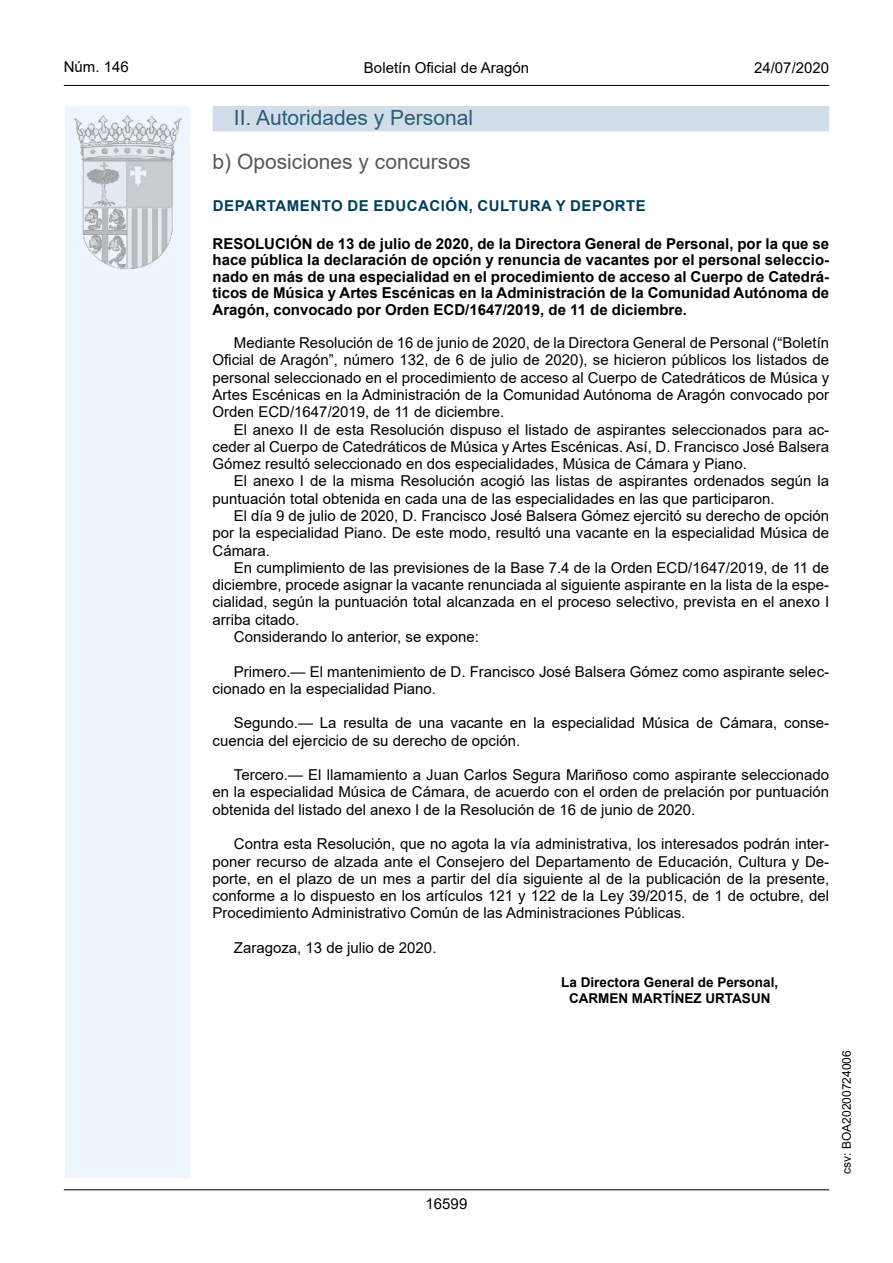
<style>
.page{position:relative;width:893px;height:1263px;background:#fff}
.page>*{position:absolute;margin:0;border:0;box-sizing:border-box;transform-origin:0 0}
.Titulo_sec{font:21px "Arial";color:#2a5e7a}
.Sub_Seccion{font:21px "Arial";color:#585857}
.inicio_de_parrafo{font:15px/17.2px "Arial";color:#000;text-align:justify}
.Titulo_text{font:700 15px/16.5px "Arial";color:#000;text-align:justify}
.emisor_text{font:700 15px "Arial";letter-spacing:.035em;color:#003f58}
.t1{font:15px "Arial MT2";color:#000}
.firma_der{font:700 13.5px "Arial";color:#000}
.t2{font:12px "Arial MT2";color:#000}
</style>
<div class="page">
<div style="left:65px;top:106px;width:125px;height:1072px;background:#edf6fe"></div>
<img style="left:75px;top:115px;width:106px;height:153px">
<hr style="left:64px;top:85px;width:765px;height:1px;background:#000">
<hr style="left:64px;top:1189px;width:765px;height:1px;background:#000">
<div style="left:213px;top:106px;width:616px;height:25px;background:#d1dde8"></div>
<p class="t1" style="left:64px;top:57px;width:67px">Núm. 146</p>
<p class="inicio_de_parrafo" style="left:364px;top:59px;width:167px">Boletín Oficial de Aragón</p>
<p class="t1" style="left:754px;top:57px;width:77px">24/07/2020</p>
<h2 class="Titulo_sec" style="left:234px;top:103px;width:241px">II. Autoridades y Personal</h2>
<h3 class="Sub_Seccion" style="left:213px;top:147px;width:259px">b) Oposiciones y concursos</h3>
<h4 class="emisor_text" style="left:213px;top:195px;width:435px">DEPARTAMENTO DE EDUCACIÓN, CULTURA Y DEPORTE</h4>
<h5 class="Titulo_text" style="left:213px;top:236px;width:618px">RESOLUCIÓN de 13 de julio de 2020, de la Directora General de Personal, por la que se hace pública la declaración de opción y renuncia de vacantes por el personal seleccio&shy;nado en más de una especialidad en el procedimiento de acceso al Cuerpo de Catedrá&shy;ticos de Música y Artes Escénicas en la Administración de la Comunidad Autónoma de Aragón, convocado por Orden ECD/1647/2019, de 11 de diciembre.</h5>
<p class="inicio_de_parrafo" style="left:213px;top:334px;width:618px;text-indent:21px">Mediante Resolución de 16 de junio de 2020, de la Directora General de Personal (“Boletín Oficial de Aragón”, número 132, de 6 de julio de 2020), se hicieron públicos los listados de personal seleccionado en el procedimiento de acceso al Cuerpo de Catedráticos de Música y Artes Escénicas en la Administración de la Comunidad Autónoma de Aragón convocado por Orden ECD/1647/2019, de 11 de diciembre.</p>
<p class="inicio_de_parrafo" style="left:213px;top:421px;width:618px;text-indent:21px">El anexo II de esta Resolución dispuso el listado de aspirantes seleccionados para ac&shy;ceder al Cuerpo de Catedráticos de Música y Artes Escénicas. Así, D. Francisco José Balsera Gómez resultó seleccionado en dos especialidades, Música de Cámara y Piano.</p>
<p class="inicio_de_parrafo" style="left:213px;top:472px;width:618px;text-indent:21px">El anexo I de la misma Resolución acogió las listas de aspirantes ordenados según la puntuación total obtenida en cada una de las especialidades en las que participaron.</p>
<p class="inicio_de_parrafo" style="left:213px;top:507px;width:618px;text-indent:21px">El día 9 de julio de 2020, D. Francisco José Balsera Gómez ejercitó su derecho de opción por la especialidad Piano. De este modo, resultó una vacante en la especialidad Música de Cámara.</p>
<p class="inicio_de_parrafo" style="left:213px;top:559px;width:618px;text-indent:21px">En cumplimiento de las previsiones de la Base 7.4 de la Orden ECD/1647/2019, de 11 de diciembre, procede asignar la vacante renunciada al siguiente aspirante en la lista de la espe&shy;cialidad, según la puntuación total alcanzada en el proceso selectivo, prevista en el anexo I arriba citado.</p>
<p class="inicio_de_parrafo" style="left:234px;top:628px;width:247px">Considerando lo anterior, se expone:</p>
<p class="inicio_de_parrafo" style="left:213px;top:662px;width:618px;text-indent:21px">Primero.— El mantenimiento de D. Francisco José Balsera Gómez como aspirante selec&shy;cionado en la especialidad Piano.</p>
<p class="inicio_de_parrafo" style="left:213px;top:714px;width:618px;text-indent:21px">Segundo.— La resulta de una vacante en la especialidad Música de Cámara, conse&shy;cuencia del ejercicio de su derecho de opción.</p>
<p class="inicio_de_parrafo" style="left:213px;top:766px;width:618px;text-indent:21px">Tercero.— El llamamiento a Juan Carlos Segura Mariñoso como aspirante seleccionado en la especialidad Música de Cámara, de acuerdo con el orden de prelación por puntuación obtenida del listado del anexo I de la Resolución de 16 de junio de 2020.</p>
<p class="inicio_de_parrafo" style="left:213px;top:835px;width:618px;text-indent:21px">Contra esta Resolución, que no agota la vía administrativa, los interesados podrán inter&shy;poner recurso de alzada ante el Consejero del Departamento de Educación, Cultura y De&shy;porte, en el plazo de un mes a partir del día siguiente al de la publicación de la presente, conforme a lo dispuesto en los artículos 121 y 122 de la Ley 39/2015, de 1 de octubre, del Procedimiento Administrativo Común de las Administraciones Públicas.</p>
<p class="inicio_de_parrafo" style="left:234px;top:939px;width:204px">Zaragoza, 13 de julio de 2020.</p>
<p class="firma_der" style="left:561px;top:972px;width:218px">La Directora General de Personal,</p>
<p class="firma_der" style="left:569px;top:989px;width:203px">CARMEN MARTÍNEZ URTASUN</p>
<p class="t1" style="left:426px;top:1193px;width:43px">16599</p>
<p class="t2" style="left:838px;top:1174px;width:125px;rotate:-90deg">csv: BOA20200724006</p>
</div>
